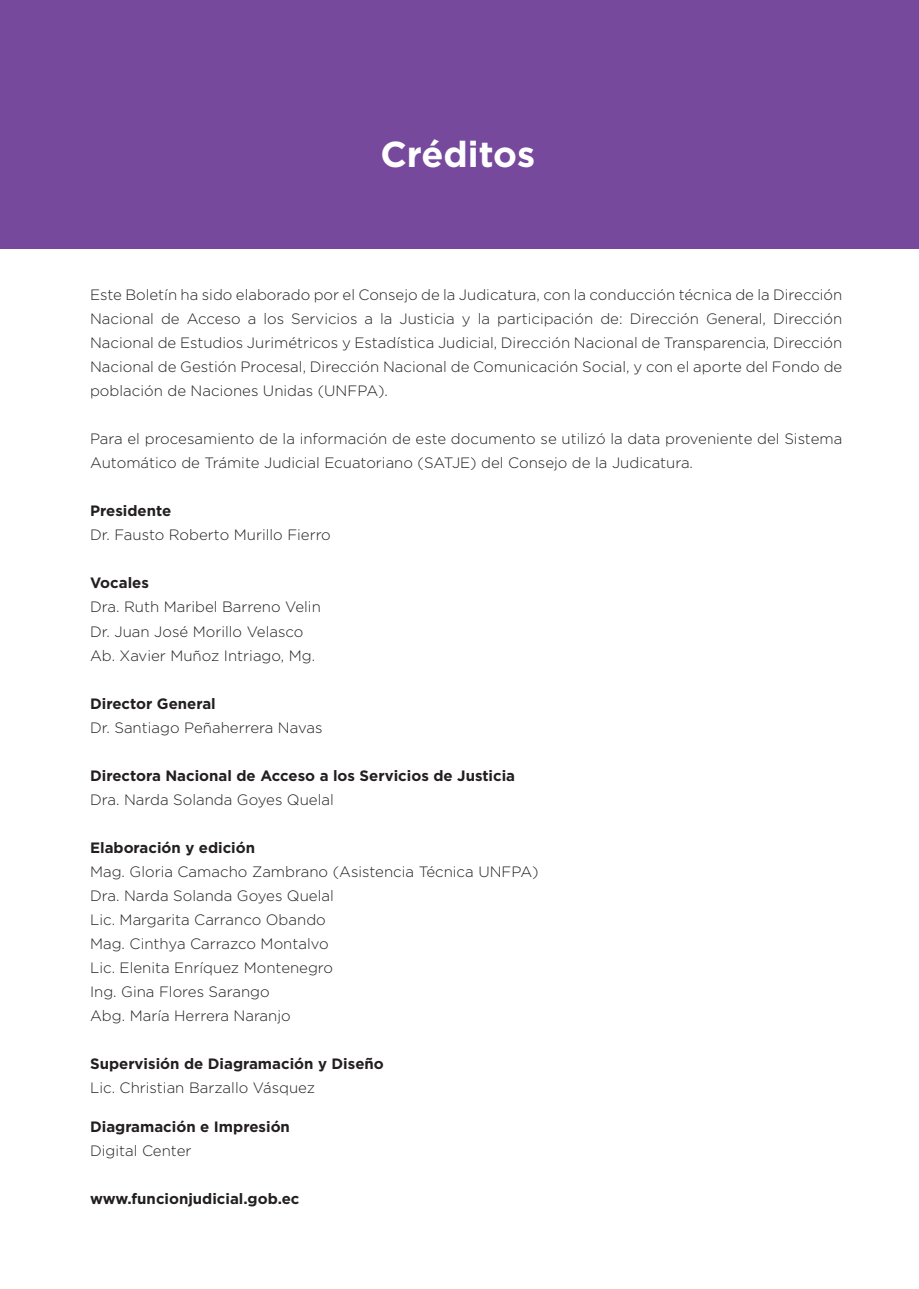
<style>
.page{position:relative;width:919px;height:1289px;background:#fff}
.page>*{position:absolute;margin:0;border:0;box-sizing:border-box;transform-origin:0 0}
.t1{font:700 36px "Gotham";color:#fff}
.t2{font:300 15px/24px "Gotham";color:#231f20}
.t3{font:700 15px "Gotham";color:#231f20}
</style>
<div class="page">
<div style="left:0;top:0;width:906px;height:249px;background:#77499d"></div>
<div style="left:906px;top:0;width:12px;height:249px;background:#77499d"></div>
<h1 class="t1" style="left:380px;top:130px;width:156px">Créditos</h1>
<p class="t2" style="left:90px;top:282px;width:753px;text-align:justify">Este Boletín ha sido elaborado por el Consejo de la Judicatura, con la conducción técnica de la Dirección Nacional de Acceso a los Servicios a la Justicia y la participación de: Dirección General, Dirección Nacional de Estudios Jurimétricos y Estadística Judicial, Dirección Nacional de Transparencia, Dirección Nacional de Gestión Procesal, Dirección Nacional de Comunicación Social, y con el aporte del Fondo de población de Naciones Unidas (UNFPA).</p>
<p class="t2" style="left:90px;top:426px;width:753px">Para el procesamiento de la información de este documento se utilizó la data proveniente del Sistema<br>Automático de Trámite Judicial Ecuatoriano (SATJE) del Consejo de la Judicatura.</p>
<p class="t3" style="left:90px;top:501px;width:83px">Presidente</p>
<p class="t2" style="left:90px;top:522px;width:242px">Dr. Fausto Roberto Murillo Fierro</p>
<p class="t3" style="left:90px;top:573px;width:60px">Vocales</p>
<p class="t2" style="left:90px;top:594px;width:232px">Dra. Ruth Maribel Barreno Velin<br>Dr. Juan José Morillo Velasco<br>Ab. Xavier Muñoz Intriago, Mg.</p>
<p class="t3" style="left:90px;top:693px;width:127px">Director General</p>
<p class="t2" style="left:90px;top:714px;width:234px">Dr. Santiago Peñaherrera Navas</p>
<p class="t3" style="left:90px;top:765px;width:426px">Directora Nacional de Acceso a los Servicios de Justicia</p>
<p class="t2" style="left:90px;top:786px;width:245px">Dra. Narda Solanda Goyes Quelal</p>
<p class="t3" style="left:90px;top:837px;width:166px">Elaboración y edición</p>
<p class="t2" style="left:90px;top:858px;width:450px">Mag. Gloria Camacho Zambrano (Asistencia Técnica UNFPA)<br>Dra. Narda Solanda Goyes Quelal<br>Lic. Margarita Carranco Obando<br>Mag. Cinthya Carrazco Montalvo<br>Lic. Elenita Enríquez Montenegro<br>Ing. Gina Flores Sarango<br>Abg. María Herrera Naranjo</p>
<p class="t3" style="left:90px;top:1053px;width:295px">Supervisión de Diagramación y Diseño</p>
<p class="t2" style="left:90px;top:1074px;width:226px">Lic. Christian Barzallo Vásquez</p>
<p class="t3" style="left:90px;top:1116px;width:201px">Diagramación e Impresión</p>
<p class="t2" style="left:90px;top:1137px;width:103px">Digital Center</p>
<p class="t3" style="left:90px;top:1188px;width:211px">www.funcionjudicial.gob.ec</p>
</div>
